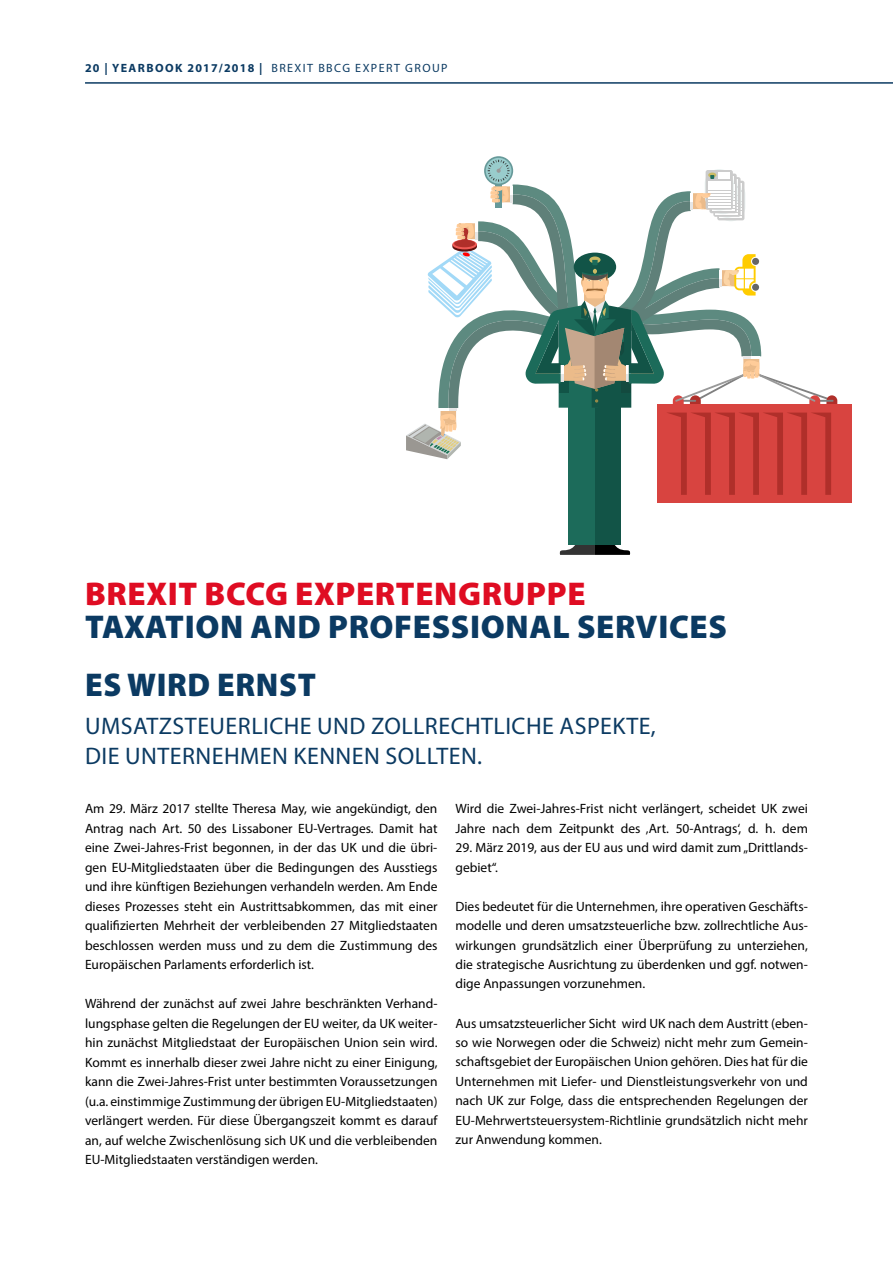
<style>
.page{position:relative;width:893px;height:1263px;background:#fff}
.page>*{position:absolute;margin:0;border:0;box-sizing:border-box;transform-origin:0 0}
.t1{font:900 33px "Myriad Pro";letter-spacing:.02em;color:#0b3a62}
.t2{font:900 33px "Myriad Pro";letter-spacing:.02em;color:#df0c22}
.t3{font:24px/30px "Myriad Pro";letter-spacing:.02em;color:#0b3a62}
.t4{font:13.5px/19.5px "Myriad Pro";color:#000;text-align:justify}
.t5{font:700 12px "Myriad Pro";letter-spacing:.1em;color:#0b3a62}
.s1{font-weight:400}
</style>
<div class="page">
<hr style="left:85px;top:82px;width:808px;height:2px;background:#0b3a62">
<div style="left:826px;top:395px;width:11px;height:15px;background:#b02f2a;border-radius:5px"></div>
<div style="left:657px;top:404px;width:194px;height:99px;background:#d84440"></div>
<svg style="left:484px;top:156px;width:29px;height:29px"></svg>
<div style="left:486px;top:158px;width:25px;height:26px;background:#9cc;border-radius:50%"></div>
<svg style="left:406px;top:160px;width:429px;height:395px"></svg>
<p class="t5" style="left:85px;top:60px;width:364px">20 | YEARBOOK 2017/2018 | <span class="s1">BREXIT BBCG EXPERT GROUP</span></p>
<h1 class="t2" style="left:85px;top:572px;width:502px">BREXIT BCCG EXPERTENGRUPPE</h1>
<h1 class="t1" style="left:85px;top:605px;width:643px">TAXATION AND PROFESSIONAL SERVICES</h1>
<h1 class="t1" style="left:85px;top:663px;width:232px">ES WIRD ERNST</h1>
<h2 class="t3" style="left:85px;top:711px;width:572px">UMSATZSTEUERLICHE UND ZOLLRECHTLICHE ASPEKTE,<br>DIE UNTERNEHMEN KENNEN SOLLTEN.</h2>
<p class="t4" style="left:85px;top:799px;width:354px">Am 29. März 2017 stellte Theresa May, wie angekündigt, den Antrag nach Art. 50 des Lissaboner EU-Vertrages. Damit hat eine Zwei-Jahres-Frist begonnen, in der das UK und die übri&shy;gen EU-Mitgliedstaaten über die Bedingungen des Ausstiegs und ihre künftigen Beziehungen verhandeln werden. Am Ende dieses Prozesses steht ein Austrittsabkommen, das mit einer qualifizierten Mehrheit der verbleibenden 27 Mitgliedstaaten beschlossen werden muss und zu dem die Zustimmung des Europäischen Parlaments erforderlich ist.</p>
<p class="t4" style="left:85px;top:993px;width:354px">Während der zunächst auf zwei Jahre beschränkten Verhand&shy;lungsphase gelten die Regelungen der EU weiter, da UK weiter&shy;hin zunächst Mitgliedstaat der Europäischen Union sein wird.<br>Kommt es innerhalb dieser zwei Jahre nicht zu einer Einigung, kann die Zwei-Jahres-Frist unter bestimmten Voraussetzungen (u.a. einstimmige Zustimmung der übrigen EU-Mitgliedstaaten) verlängert werden. Für diese Übergangszeit kommt es darauf an, auf welche Zwischenlösung sich UK und die verbleibenden EU-Mitgliedstaaten verständigen werden.</p>
<p class="t4" style="left:455px;top:798px;width:354px">Wird die Zwei-Jahres-Frist nicht verlängert, scheidet UK zwei<br>Jahre nach dem Zeitpunkt des ‚Art. 50-Antrags‘, d. h. dem</p>
<p class="t4" style="left:455px;top:837px;width:354px">29. März 2019, aus der EU aus und wird damit zum „Drittlands&shy;gebiet“.</p>
<p class="t4" style="left:455px;top:896px;width:354px">Dies bedeutet für die Unternehmen, ihre operativen Geschäfts&shy;modelle und deren umsatzsteuerliche bzw. zollrechtliche Aus&shy;wirkungen grundsätzlich einer Überprüfung zu unterziehen, die strategische Ausrichtung zu überdenken und ggf. notwen&shy;dige Anpassungen vorzunehmen.</p>
<p class="t4" style="left:455px;top:1013px;width:354px">Aus umsatzsteuerlicher Sicht wird UK nach dem Austritt (eben&shy;so wie Norwegen oder die Schweiz) nicht mehr zum Gemein&shy;schaftsgebiet der Europäischen Union gehören. Dies hat für die Unternehmen mit Liefer- und Dienstleistungsverkehr von und nach UK zur Folge, dass die entsprechenden Regelungen der EU-Mehrwertsteuersystem-Richtlinie grundsätzlich nicht mehr zur Anwendung kommen.</p>
</div>
